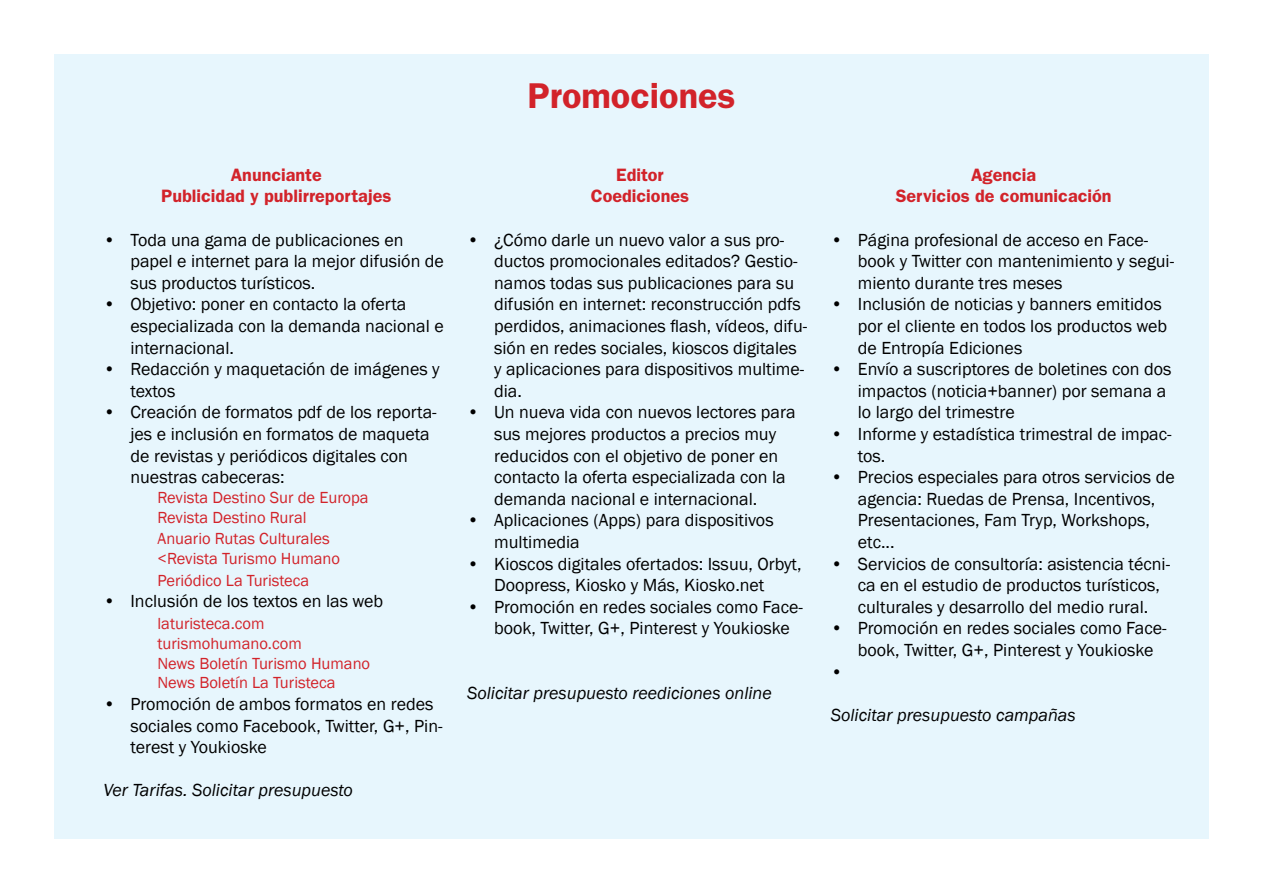
<style>
.page{position:relative;width:1263px;height:893px;background:#fff}
.page>*{position:absolute;margin:0;border:0;box-sizing:border-box;transform-origin:0 0}
.t1{font:600 36px "Franklin Gothic";color:#d2232a}
.t2{font:18px/21.6px "Franklin Gothic";color:#000}
.t3{font:italic 18px "Franklin Gothic";color:#000}
.t4{font:600 18px/21.6px "Franklin Gothic";color:#d2232a;text-align:center}
.t5{font:16.5px/19.8px "Franklin Gothic";color:#d2232a}
</style>
<div class="page">
<div style="left:54px;top:54px;width:1155px;height:785px;background:#e7f6fd"></div>
<h1 class="t1" style="left:527px;top:74px;width:210px">Promociones</h1>
<p class="t4" style="left:161px;top:164px;width:232px">Anunciante<br>Publicidad y publirreportajes</p>
<p class="t2" style="left:130px;top:229px;width:315px;text-indent:-27px">• Toda una gama de publicaciones en papel e internet para la mejor difusión de sus productos turísticos.</p>
<p class="t2" style="left:130px;top:294px;width:315px;text-indent:-27px">• Objetivo: poner en contacto la oferta especializada con la demanda nacional e internacional.</p>
<p class="t2" style="left:130px;top:359px;width:311px;text-indent:-27px">• Redacción y maquetación de imágenes y textos</p>
<p class="t2" style="left:130px;top:402px;width:308px;text-indent:-27px">• Creación de formatos pdf de los reporta&shy;jes e inclusión en formatos de maqueta de revistas y periódicos digitales con nuestras cabeceras:</p>
<p class="t5" style="left:157px;top:488px;width:213px">Revista Destino Sur de Europa<br>Revista Destino Rural</p>
<p class="t5" style="left:157px;top:529px;width:184px">Anuario Rutas Culturales &lt;Revista Turismo Humano</p>
<p class="t5" style="left:157px;top:571px;width:153px">Periódico La Turisteca</p>
<p class="t2" style="left:103px;top:591px;width:281px">• Inclusión de los textos en las web</p>
<p class="t5" style="left:157px;top:614px;width:214px">laturisteca.com turismohumano.com<br>News Boletín Turismo Humano<br>News Boletín La Turisteca</p>
<p class="t2" style="left:130px;top:694px;width:314px;text-indent:-27px">• Promoción de ambos formatos en redes sociales como Facebook, Twitter, G+, Pin&shy;terest y Youkioske</p>
<p class="t3" style="left:103px;top:779px;width:251px">Ver Tarifas. Solicitar presupuesto</p>
<p class="t4" style="left:591px;top:164px;width:100px">Editor<br>Coediciones</p>
<p class="t2" style="left:494px;top:229px;width:315px;text-indent:-27px">• ¿Cómo darle un nuevo valor a sus pro&shy;ductos promocionales editados? Gestio&shy;namos todas sus publicaciones para su difusión en internet: reconstrucción pdfs perdidos, animaciones flash, vídeos, difu&shy;sión en redes sociales, kioscos digitales y aplicaciones para dispositivos multime&shy;dia.</p>
<p class="t2" style="left:494px;top:402px;width:303px;text-indent:-27px">• Un nueva vida con nuevos lectores para sus mejores productos a precios muy reducidos con el objetivo de poner en contacto la oferta especializada con la demanda nacional e internacional.</p>
<p class="t2" style="left:494px;top:510px;width:281px;text-indent:-27px">• Aplicaciones (Apps) para dispositivos multimedia</p>
<p class="t2" style="left:467px;top:553px;width:336px;text-align:center">• Kioscos digitales ofertados: Issuu, Orbyt,<br>Doopress, Kiosko y Más, Kiosko.net</p>
<p class="t2" style="left:494px;top:596px;width:310px;text-indent:-27px">• Promoción en redes sociales como Face&shy;book, Twitter, G+, Pinterest y Youkioske</p>
<p class="t3" style="left:467px;top:682px;width:306px">Solicitar presupuesto reediciones online</p>
<p class="t4" style="left:896px;top:164px;width:217px">Agencia<br>Servicios de comunicación</p>
<p class="t2" style="left:858px;top:229px;width:318px;text-indent:-27px">• Página profesional de acceso en Face&shy;book y Twitter con mantenimiento y segui&shy;miento durante tres meses</p>
<p class="t2" style="left:858px;top:294px;width:311px;text-indent:-27px">• Inclusión de noticias y banners emitidos por el cliente en todos los productos web de Entropía Ediciones</p>
<p class="t2" style="left:858px;top:359px;width:315px;text-indent:-27px">• Envío a suscriptores de boletines con dos impactos (noticia+banner) por semana a lo largo del trimestre</p>
<p class="t2" style="left:858px;top:424px;width:315px;text-indent:-27px">• Informe y estadística trimestral de impac&shy;tos.</p>
<p class="t2" style="left:858px;top:467px;width:318px;text-indent:-27px">• Precios especiales para otros servicios de agencia: Ruedas de Prensa, Incentivos,<br>Presentaciones, Fam Tryp, Workshops, etc...</p>
<p class="t2" style="left:858px;top:553px;width:314px;text-indent:-27px">• Servicios de consultoría: asistencia técni&shy;ca en el estudio de productos turísticos, culturales y desarrollo del medio rural.</p>
<p class="t2" style="left:831px;top:618px;width:337px">• Promoción en redes sociales como Face-</p>
<p class="t2" style="left:858px;top:640px;width:297px">book, Twitter, G+, Pinterest y Youkioske</p>
<p class="t2" style="left:831px;top:661px;width:14px">•</p>
<p class="t3" style="left:831px;top:703px;width:246px">Solicitar presupuesto campañas</p>
</div>
